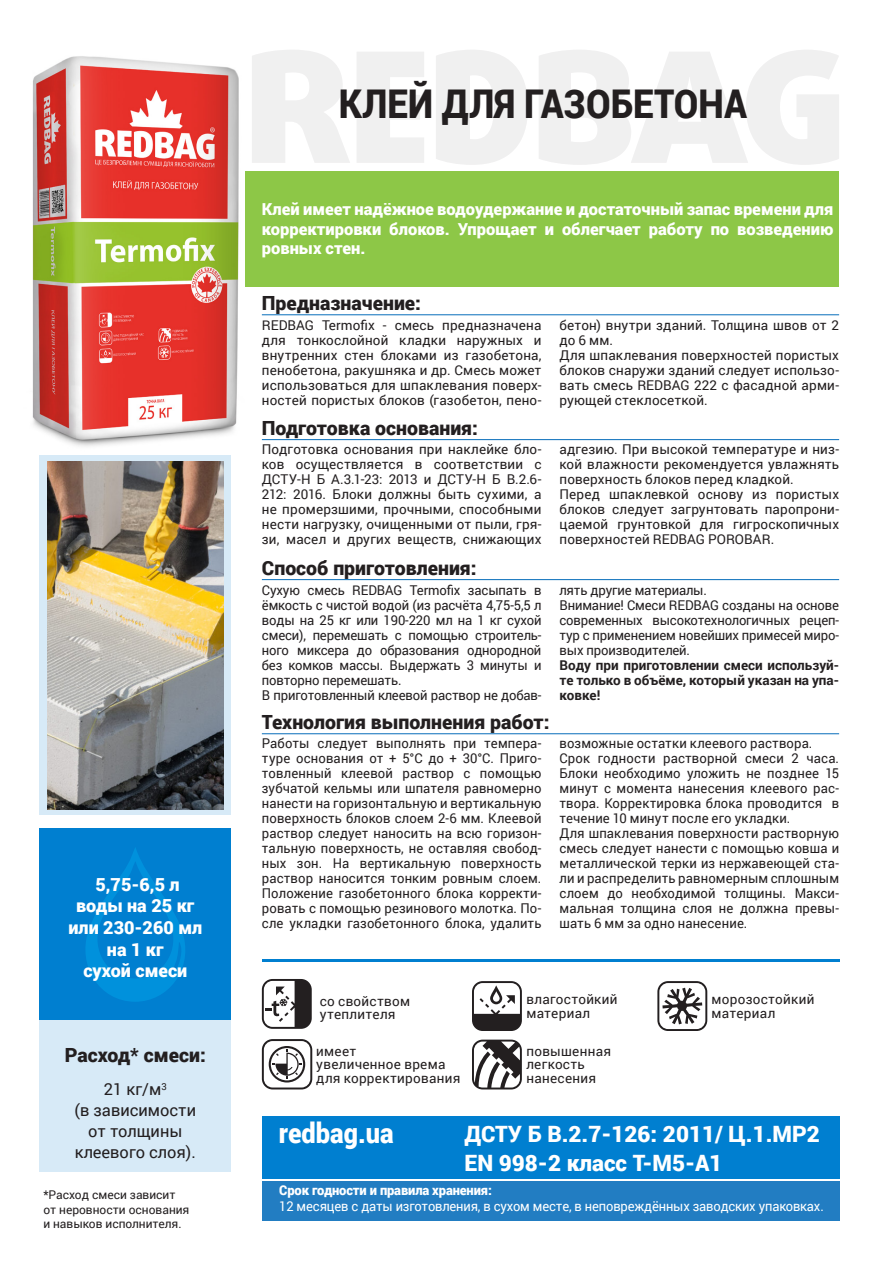
<style>
.page{position:relative;width:893px;height:1263px;background:#fff}
.page>*{position:absolute;margin:0;border:0;box-sizing:border-box;transform-origin:0 0}
.t1{font:900 39.6px "Roboto";color:#231f20;scale:.91 1}
.t2{font:900 28.05px "Roboto";color:#fff;scale:.91 1}
.t3{font:900 22.5px "Roboto";color:#fff}
.разделитель{font:900 19.5px "Roboto";color:#231f20}
.t4{font:900 18px/21.6px "Roboto";color:#fff;text-align:center}
.t5{font:900 16.5px/19.8px "Roboto";color:#fff;text-align:justify}
.t6{font:16.5px/21px "Roboto";color:#231f20;text-align:center}
.t7{font:13.5px/15px "Roboto";letter-spacing:.01em;color:#231f20;text-align:justify}
.t8{font:13.5px/16.2px "Roboto";letter-spacing:-.01em;color:#fff;scale:.96 1}
.t9{font:700 13.5px/15px "Roboto";color:#231f20;text-align:justify}
.t10{font:13.5px "Roboto";letter-spacing:-.01em;color:#231f20}
.Стиль_абзаца_1{font:12px/14.4px "Roboto";color:#231f20}
.s1{font-weight:900}
</style>
<div class="page">
<svg style="left:252px;top:50px;width:98px;height:113px"></svg>
<svg style="left:357px;top:52px;width:67px;height:111px"></svg>
<svg style="left:436px;top:50px;width:92px;height:115px"></svg>
<svg style="left:539px;top:50px;width:300px;height:115px"></svg>
<div style="left:40px;top:361px;width:191px;height:454px;background:#d7eaf7"></div>
<div style="left:40px;top:829px;width:191px;height:191px;background:#007fd0"></div>
<div style="left:84px;top:171px;width:755px;height:115px;background:#8dc747"></div>
<svg style="left:86px;top:848px;width:99px;height:154px"></svg>
<hr style="left:262px;top:959px;width:577px;height:2px;background:#007fd0">
<img style="left:32px;top:56px;width:212px;height:399px">
<hr style="left:262px;top:439px;width:577px;height:1px;background:#227dc2">
<hr style="left:262px;top:314px;width:577px;height:1px;background:#227dc2">
<hr style="left:262px;top:579px;width:577px;height:1px;background:#227dc2">
<hr style="left:262px;top:733px;width:577px;height:1px;background:#227dc2">
<img style="left:47px;top:462px;width:177px;height:347px">
<svg style="left:472px;top:981px;width:50px;height:50px"></svg>
<svg style="left:472px;top:1039px;width:50px;height:50px"></svg>
<svg style="left:657px;top:981px;width:50px;height:50px"></svg>
<svg style="left:262px;top:979px;width:50px;height:50px"></svg>
<svg style="left:262px;top:1039px;width:50px;height:50px"></svg>
<div style="left:262px;top:1181px;width:577px;height:39px;background:#227dc2"></div>
<div style="left:262px;top:1116px;width:577px;height:62px;background:#007fd0"></div>
<div style="left:40px;top:1017px;width:191px;height:155px;background:#d7eaf7"></div>
<p class="t4" style="left:68px;top:873px;width:135px">5,75-6,5 л воды на 25 кг или 230-260 мл на 1 кг<br>сухой смеси</p>
<p class="разделитель" style="left:65px;top:1041px;width:143px">Расход* смеси:</p>
<p class="t6" style="left:104px;top:1078px;width:64px">21 кг/м<sup>3</sup></p>
<p class="t6" style="left:75px;top:1099px;width:123px">(в зависимости от толщины клеевого слоя).</p>
<p class="Стиль_абзаца_1" style="left:43px;top:1187px;width:148px">*Расход смеси зависит от неровности основания и навыков исполнителя.</p>
<p class="t1" style="left:339px;top:76px;width:450px">КЛЕЙ ДЛЯ ГАЗОБЕТОНА</p>
<p class="t5" style="left:262px;top:198px;width:573px">Клей имеет надёжное водоудержание и достаточный запас времени для корректировки блоков. Упрощает и облегчает работу по возведению ровных стен.</p>
<p class="разделитель" style="left:262px;top:289px;width:161px">Предназначение:</p>
<p class="t7" style="left:262px;top:318px;width:281px">REDBAG Termofix - смесь предназначена для тонкослойной кладки наружных и внутренних стен блоками из газобетона, пенобетона, ракушняка и др. Смесь может использоваться для шпаклевания поверх&shy;ностей пористых блоков (газобетон, пено-</p>
<p class="t7" style="left:559px;top:318px;width:281px">бетон) внутри зданий. Толщина швов от 2 до 6 мм.</p>
<p class="t7" style="left:559px;top:348px;width:281px">Для шпаклевания поверхностей пористых блоков снаружи зданий следует использо&shy;вать смесь REDBAG 222 с фасадной арми&shy;рующей стеклосеткой.</p>
<p class="разделитель" style="left:262px;top:414px;width:218px">Подготовка основания:</p>
<p class="t7" style="left:262px;top:441px;width:281px">Подготовка основания при наклейке бло&shy;ков осуществляется в соответствии с ДСТУ-Н Б А.3.1-23: 2013 и ДСТУ-Н Б В.2.6- 212: 2016. Блоки должны быть сухими, а не промерзшими, прочными, способными нести нагрузку, очищенными от пыли, гря&shy;зи, масел и других веществ, снижающих</p>
<p class="t7" style="left:559px;top:441px;width:281px">адгезию. При высокой температуре и низ&shy;кой влажности рекомендуется увлажнять поверхность блоков перед кладкой.</p>
<p class="t7" style="left:559px;top:486px;width:281px">Перед шпаклевкой основу из пористых блоков следует загрунтовать паропрони&shy;цаемой грунтовкой для гигроскопичных поверхностей REDBAG POROBAR.</p>
<p class="разделитель" style="left:262px;top:554px;width:216px">Способ приготовления:</p>
<p class="t7" style="left:262px;top:582px;width:281px">Сухую смесь REDBAG Termofix засыпать в ёмкость с чистой водой (из расчёта 4,75-5,5 л воды на 25 кг или 190-220 мл на 1 кг сухой смеси), перемешать с помощью строитель&shy;ного миксера до образования однородной без комков массы. Выдержать 3 минуты и повторно перемешать.</p>
<p class="t10" style="left:262px;top:686px;width:281px">В приготовленный клеевой раствор не добав-</p>
<p class="разделитель" style="left:262px;top:708px;width:289px">Технология выполнения работ:</p>
<p class="t10" style="left:559px;top:581px;width:149px">лять другие материалы.</p>
<p class="t7" style="left:559px;top:597px;width:281px">Внимание! Смеси REDBAG созданы на основе современных высокотехнологичных рецеп&shy;тур с применением новейших примесей миро&shy;вых производителей.</p>
<p class="t9" style="left:559px;top:657px;width:281px">Воду при приготовлении смеси используй&shy;те только в объёме, который указан на упа&shy;ковке!</p>
<p class="t7" style="left:262px;top:735px;width:281px">Работы следует выполнять при темпера&shy;туре основания от + 5°C до + 30°C. Приго&shy;товленный клеевой раствор с помощью зубчатой кельмы или шпателя равномерно нанести на горизонтальную и вертикальную поверхность блоков слоем 2-6 мм. Клеевой раствор следует наносить на всю горизон&shy;тальную поверхность, не оставляя свобод&shy;ных зон. На вертикальную поверхность раствор наносится тонким ровным слоем.<br>Положение газобетонного блока корректи&shy;ровать с помощью резинового молотка. По&shy;сле укладки газобетонного блока, удалить</p>
<p class="t7" style="left:559px;top:735px;width:254px">возможные остатки клеевого раствора.</p>
<p class="t7" style="left:559px;top:750px;width:281px">Срок годности растворной смеси 2 часа.<br>Блоки необходимо уложить не позднее 15 минут с момента нанесения клеевого рас&shy;твора. Корректировка блока проводится в течение 10 минут после его укладки.</p>
<p class="t7" style="left:559px;top:825px;width:281px">Для шпаклевания поверхности растворную смесь следует нанести с помощью ковша и металлической терки из нержавеющей ста&shy;ли и распределить равномерным сплошным слоем до необходимой толщины. Макси&shy;мальная толщина слоя не должна превы&shy;шать 6 мм за одно нанесение.</p>
<p class="t7" style="left:320px;top:993px;width:92px;line-height:13.5px">со свойством утеплителя</p>
<p class="t7" style="left:316px;top:1043px;width:146px;line-height:13.5px;text-align:left">имеет<br>увеличенное врема для корректирования</p>
<p class="t7" style="left:526px;top:992px;width:93px;line-height:13.5px">влагостойкий материал</p>
<p class="t7" style="left:526px;top:1044px;width:86px;line-height:13.5px;text-align:left">повышенная легкость нанесения</p>
<p class="t7" style="left:711px;top:992px;width:104px;line-height:13.5px">морозостойкий материал</p>
<p class="t2" style="left:279px;top:1113px;width:128px">redbag.ua</p>
<p class="t3" style="left:465px;top:1118px;width:357px">ДСТУ Б В.2.7-126: 2011/ Ц.1.МР2</p>
<p class="t3" style="left:465px;top:1147px;width:259px">EN 998-2 класс Т-М5-А1</p>
<p class="t8" style="left:279px;top:1181px;width:569px"><span class="s1">Срок годности и правила хранения:<br></span>12 месяцев с даты изготовления, в сухом месте, в неповреждённых заводских упаковках.</p>
</div>
